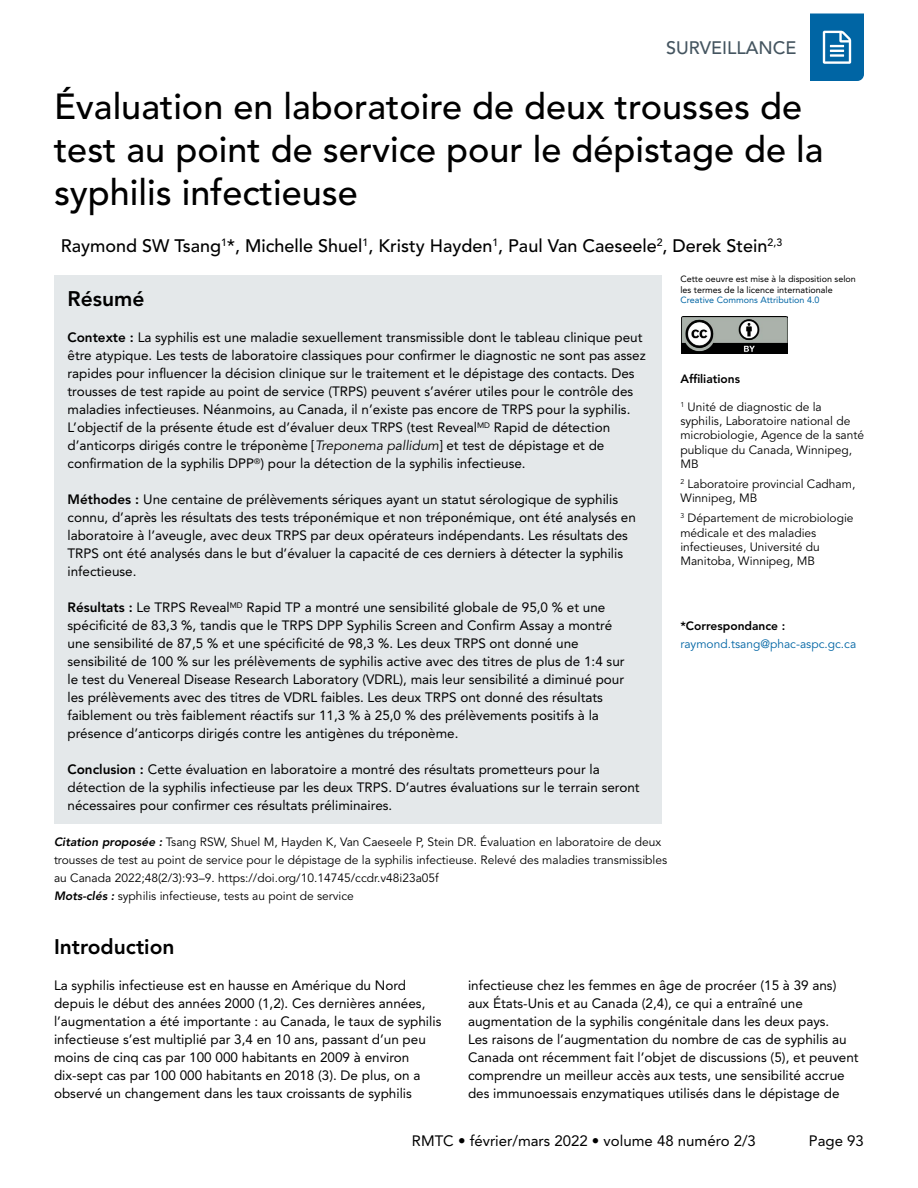
<style>
.page{position:relative;width:918px;height:1188px;background:#fff}
.page>*{position:absolute;margin:0;border:0;box-sizing:border-box;transform-origin:0 0}
.t1{font:500 36px/43.2px "Avenir LT Std";color:#000}
.t2{font:800 21px "Avenir LT Std";color:#000}
.t3{font:500 18px "Avenir LT Std";color:#000}
.t4{font:500 18px "Avenir LT Std";color:#455560}
.t5{font:15px "Avenir LT Std";color:#000}
.t6{font:13.5px/18px "Avenir LT Std";color:#000}
.t7{font:12px/14.4px "Avenir LT Std";color:#000}
.t8{font:12px "Avenir LT Std";color:#0065a4}
.t9{font:800 12px "Avenir LT Std";color:#000}
.t10{font:9px/10.5px "Avenir LT Std";color:#000}
.t11{font:9px "Avenir LT Std";color:#0065a4}
.s1{font-weight:800}
.s2{font-style:italic}
.s3{font-weight:800;font-style:italic}
</style>
<div class="page">
<svg style="left:810px;top:14px;width:54px;height:67px;background:#1c76ae"></svg>
<div style="left:54px;top:275px;width:608px;height:549px;background:#e4e8ea"></div>
<img style="left:682px;top:316px;width:105px;height:37px">
<h3 class="t4" style="left:666px;top:37px;width:132px">SURVEILLANCE</h3>
<h1 class="t1" style="left:54px;top:86px;width:771px">Évaluation en laboratoire de deux trousses de test au point de service pour le dépistage de la syphilis infectieuse</h1>
<h3 class="t3" style="left:61px;top:235px;width:723px">Raymond SW Tsang<sup>1</sup>*, Michelle Shuel<sup>1</sup>, Kristy Hayden<sup>1</sup>, Paul Van Caeseele<sup>2</sup>, Derek Stein<sup>2,3</sup></h3>
<h2 class="t2" style="left:68px;top:286px;width:78px">Résumé</h2>
<p class="t6" style="left:67px;top:328px;width:580px"><span class="s1">Contexte :</span> La syphilis est une maladie sexuellement transmissible dont le tableau clinique peut être atypique. Les tests de laboratoire classiques pour confirmer le diagnostic ne sont pas assez rapides pour influencer la décision clinique sur le traitement et le dépistage des contacts. Des trousses de test rapide au point de service (TRPS) peuvent s’avérer utiles pour le contrôle des maladies infectieuses. Néanmoins, au Canada, il n’existe pas encore de TRPS pour la syphilis.<br>L’objectif de la présente étude est d’évaluer deux TRPS (test Reveal<sup>MD</sup> Rapid de détection d’anticorps dirigés contre le tréponème [<span class="s2">Treponema pallidum</span>] et test de dépistage et de confirmation de la syphilis DPP<sup>®</sup>) pour la détection de la syphilis infectieuse.</p>
<p class="t6" style="left:68px;top:490px;width:570px"><span class="s1">Méthodes :</span> Une centaine de prélèvements sériques ayant un statut sérologique de syphilis connu, d’après les résultats des tests tréponémique et non tréponémique, ont été analysés en laboratoire à l’aveugle, avec deux TRPS par deux opérateurs indépendants. Les résultats des TRPS ont été analysés dans le but d’évaluer la capacité de ces derniers à détecter la syphilis infectieuse.</p>
<p class="t6" style="left:67px;top:598px;width:559px"><span class="s1">Résultats :</span> Le TRPS Reveal<sup>MD</sup> Rapid TP a montré une sensibilité globale de 95,0 % et une spécificité de 83,3 %, tandis que le TRPS DPP Syphilis Screen and Confirm Assay a montré une sensibilité de 87,5 % et une spécificité de 98,3 %. Les deux TRPS ont donné une sensibilité de 100 % sur les prélèvements de syphilis active avec des titres de plus de 1:4 sur le test du Venereal Disease Research Laboratory (VDRL), mais leur sensibilité a diminué pour les prélèvements avec des titres de VDRL faibles. Les deux TRPS ont donné des résultats faiblement ou très faiblement réactifs sur 11,3 % à 25,0 % des prélèvements positifs à la présence d’anticorps dirigés contre les antigènes du tréponème.</p>
<p class="t6" style="left:67px;top:760px;width:574px"><span class="s1">Conclusion :</span> Cette évaluation en laboratoire a montré des résultats prometteurs pour la détection de la syphilis infectieuse par les deux TRPS. D’autres évaluations sur le terrain seront nécessaires pour confirmer ces résultats préliminaires.</p>
<p class="t10" style="left:680px;top:274px;width:177px">Cette oeuvre est mise à la disposition selon les termes de la licence internationale</p>
<p class="t11" style="left:680px;top:295px;width:141px">Creative Commons Attribution 4.0</p>
<p class="t9" style="left:680px;top:371px;width:61px">Affiliations</p>
<p class="t7" style="left:680px;top:400px;width:185px"><sup>1</sup> Unité de diagnostic de la syphilis, Laboratoire national de microbiologie, Agence de la santé publique du Canada, Winnipeg,<br>MB</p>
<p class="t7" style="left:680px;top:477px;width:176px"><sup>2</sup> Laboratoire provincial Cadham,<br>Winnipeg, MB</p>
<p class="t7" style="left:680px;top:511px;width:175px"><sup>3</sup> Département de microbiologie médicale et des maladies infectieuses, Université du<br>Manitoba, Winnipeg, MB</p>
<p class="t9" style="left:680px;top:619px;width:106px">*Correspondance :</p>
<p class="t8" style="left:680px;top:637px;width:177px">raymond.tsang@phac-aspc.gc.ca</p>
<p class="t7" style="left:54px;top:833px;width:615px;line-height:18px"><span class="s3">Citation proposée :</span> Tsang RSW, Shuel M, Hayden K, Van Caeseele P, Stein DR. Évaluation en laboratoire de deux trousses de test au point de service pour le dépistage de la syphilis infectieuse. Relevé des maladies transmissibles au Canada 2022;48(2/3):93–9. https://doi.org/10.14745/ccdr.v48i23a05f<br><span class="s3">Mots-clés :</span> syphilis infectieuse, tests au point de service</p>
<h2 class="t2" style="left:54px;top:934px;width:122px">Introduction</h2>
<p class="t6" style="left:54px;top:976px;width:389px">La syphilis infectieuse est en hausse en Amérique du Nord depuis le début des années 2000 (1,2). Ces dernières années, l’augmentation a été importante : au Canada, le taux de syphilis infectieuse s’est multiplié par 3,4 en 10 ans, passant d’un peu moins de cinq cas par 100 000 habitants en 2009 à environ dix-sept cas par 100 000 habitants en 2018 (3). De plus, on a observé un changement dans les taux croissants de syphilis</p>
<p class="t6" style="left:468px;top:976px;width:392px">infectieuse chez les femmes en âge de procréer (15 à 39 ans) aux États-Unis et au Canada (2,4), ce qui a entraîné une augmentation de la syphilis congénitale dans les deux pays.<br>Les raisons de l’augmentation du nombre de cas de syphilis au Canada ont récemment fait l’objet de discussions (5), et peuvent comprendre un meilleur accès aux tests, une sensibilité accrue des immunoessais enzymatiques utilisés dans le dépistage de</p>
<p class="t5" style="left:412px;top:1133px;width:346px">RMTC • février/mars 2022 • volume 48 numéro 2/3</p>
<p class="t5" style="left:809px;top:1133px;width:57px">Page 93</p>
</div>
